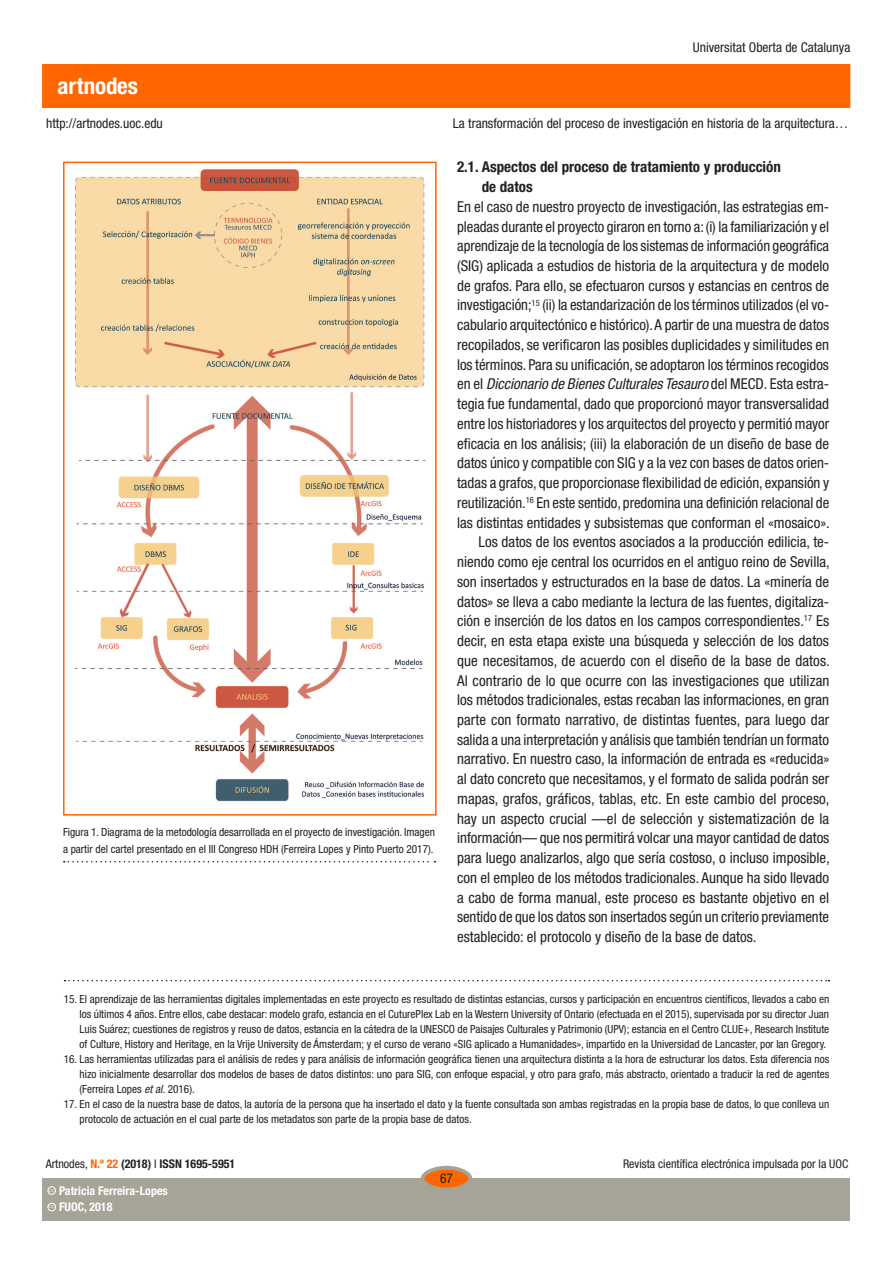
<style>
.page{position:relative;width:893px;height:1263px;background:#fff}
.page>*{position:absolute;margin:0;border:0;box-sizing:border-box;transform-origin:0 0}
.t1{font:700 condensed 22.95px "Helvetica Neue LT Std";color:#fff}
.text_general{font:condensed 15px/19.8px "Helvetica Neue LT Std";color:#231f20;text-align:justify}
.text_general_primerp{font:condensed 15px/19.8px "Helvetica Neue LT Std";color:#231f20;text-align:justify}
.Segon_subtitol{font:700 condensed 15px/19.8px "Helvetica Neue LT Std";color:#231f20}
.t2{font:condensed 13.5px "Helvetica Neue LT Std";color:#231f20}
.t3{font:condensed 12px "Helvetica Neue LT Std";color:#231f20}
.t4{font:700 condensed 12px "Helvetica Neue LT Std";color:#231f20}
.t5{font:700 condensed 12px "Helvetica Neue LT Std";color:#fff}
._04_NOTAS1{font:condensed 11.25px/15px "Helvetica Neue LT Std";color:#231f20;text-align:justify}
._05_NOTASRESTO{font:condensed 11.25px/15px "Helvetica Neue LT Std";color:#231f20;text-align:justify}
.PEUSDEFOTO{font:condensed 11.25px/16.5px "Helvetica Neue LT Std";color:#231f20}
.t6{font:600 3.9px "Adobe Caslon Pro";color:#fff}
.s1{font-style:italic}
.s2{font-weight:400}
.s3{color:#f60}
</style>
<div class="page">
<div style="left:43px;top:65px;width:807px;height:42px;background:#f60"></div>
<div style="left:43px;top:1178px;width:807px;height:42px;background:#a6a397"></div>
<div style="left:422px;top:1168px;width:48px;height:21px;background:#f60;border-radius:50%"></div>
<div style="left:421px;top:1166px;width:51px;height:25px;border:4px solid #a6a397;border-radius:50%"></div>
<div style="left:48px;top:1203px;width:8px;height:8px;border:1px solid #fff;border-radius:50%"></div>
<div style="left:48px;top:1186px;width:8px;height:8px;border:1px solid #fff;border-radius:50%"></div>
<svg style="left:65px;top:980px;width:764px;height:1px"></svg>
<img style="left:75px;top:169px;width:351px;height:633px">
<div style="left:63px;top:162px;width:374px;height:653px;border:2px solid #f60"></div>
<svg style="left:64px;top:861px;width:371px;height:1px"></svg>
<h1 class="t1" style="left:58px;top:72px;width:82px">artnodes</h1>
<p class="t2" style="left:46px;top:115px;width:118px">http://artnodes.uoc.edu</p>
<p class="PEUSDEFOTO" style="left:63px;top:824px;width:374px">Figura 1. Diagrama de la metodología desarrollada en el proyecto de investigación. Imagen a partir del cartel presentado en el III Congreso HDH (Ferreira Lopes y Pinto Puerto 2017).</p>
<p class="t2" style="left:693px;top:40px;width:159px">Universitat Oberta de Catalunya</p>
<p class="t2" style="left:453px;top:115px;width:397px">La transformación del proceso de investigación en historia de la arquitectura…</p>
<p class="Segon_subtitol" style="left:482px;top:157px;width:301px;text-indent:-25px">2.1. Aspectos del proceso de tratamiento y producción de datos</p>
<p class="text_general_primerp" style="left:457px;top:196px;width:374px">En el caso de nuestro proyecto de investigación, las estrategias em&shy;pleadas durante el proyecto giraron en torno a: (i) la familiarización y el aprendizaje de la tecnología de los sistemas de información geográfica (SIG) aplicada a estudios de historia de la arquitectura y de modelo de grafos. Para ello, se efectuaron cursos y estancias en centros de investigación;<sup>15</sup> (ii) la estandarización de los términos utilizados (el vo&shy;cabulario arquitectónico e histórico). A partir de una muestra de datos recopilados, se verificaron las posibles duplicidades y similitudes en los términos. Para su unificación, se adoptaron los términos recogidos en el <span class="s1">Diccionario de Bienes Culturales Tesauro</span> del MECD. Esta estra&shy;tegia fue fundamental, dado que proporcionó mayor transversalidad entre los historiadores y los arquitectos del proyecto y permitió mayor eficacia en los análisis; (iii) la elaboración de un diseño de base de datos único y compatible con SIG y a la vez con bases de datos orien&shy;tadas a grafos, que proporcionase flexibilidad de edición, expansión y reutilización.<sup>16</sup> En este sentido, predomina una definición relacional de las distintas entidades y subsistemas que conforman el «mosaico».</p>
<p class="text_general" style="left:457px;top:532px;width:374px;text-indent:21px">Los datos de los eventos asociados a la producción edilicia, te&shy;niendo como eje central los ocurridos en el antiguo reino de Sevilla, son insertados y estructurados en la base de datos. La «minería de datos» se lleva a cabo mediante la lectura de las fuentes, digitaliza&shy;ción e inserción de los datos en los campos correspondientes.<sup>17</sup> Es decir, en esta etapa existe una búsqueda y selección de los datos que necesitamos, de acuerdo con el diseño de la base de datos.<br>Al contrario de lo que ocurre con las investigaciones que utilizan los métodos tradicionales, estas recaban las informaciones, en gran parte con formato narrativo, de distintas fuentes, para luego dar salida a una interpretación y análisis que también tendrían un formato narrativo. En nuestro caso, la información de entrada es «reducida» al dato concreto que necesitamos, y el formato de salida podrán ser mapas, grafos, gráficos, tablas, etc. En este cambio del proceso, hay un aspecto crucial —el de selección y sistematización de la información— que nos permitirá volcar una mayor cantidad de datos para luego analizarlos, algo que sería costoso, o incluso imposible, con el empleo de los métodos tradicionales. Aunque ha sido llevado a cabo de forma manual, este proceso es bastante objetivo en el sentido de que los datos son insertados según un criterio previamente establecido: el protocolo y diseño de la base de datos.</p>
<p class="_04_NOTAS1" style="left:80px;top:991px;width:751px;text-indent:-16px">15. El aprendizaje de las herramientas digitales implementadas en este proyecto es resultado de distintas estancias, cursos y participación en encuentros científicos, llevados a cabo en los últimos 4 años. Entre ellos, cabe destacar: modelo grafo, estancia en el CuturePlex Lab en la Western University of Ontario (efectuada en el 2015), supervisada por su director Juan Luis Suárez; cuestiones de registros y reuso de datos, estancia en la cátedra de la UNESCO de Paisajes Culturales y Patrimonio (UPV); estancia en el Centro CLUE+, Research Institute of Culture, History and Heritage, en la Vrije University de Ámsterdam; y el curso de verano «SIG aplicado a Humanidades», impartido en la Universidad de Lancaster, por Ian Gregory.</p>
<p class="_05_NOTASRESTO" style="left:80px;top:1051px;width:751px;text-indent:-16px">16. Las herramientas utilizadas para el análisis de redes y para análisis de información geográfica tienen una arquitectura distinta a la hora de estructurar los datos. Esta diferencia nos hizo inicialmente desarrollar dos modelos de bases de datos distintos: uno para SIG, con enfoque espacial, y otro para grafo, más abstracto, orientado a traducir la red de agentes (Ferreira Lopes <span class="s1">et al.</span> 2016).</p>
<p class="_05_NOTASRESTO" style="left:80px;top:1096px;width:751px;text-indent:-16px">17. En el caso de la nuestra base de datos, la autoría de la persona que ha insertado el dato y la fuente consultada son ambas registradas en la propia base de datos, lo que conlleva un protocolo de actuación en el cual parte de los metadatos son parte de la propia base de datos.</p>
<p class="t4" style="left:46px;top:1157px;width:191px"><span class="s2">Artnodes,</span> <span class="s3">N.º 22</span> (2018) <span class="s2">I</span> ISSN 1695-5951</p>
<p class="t6" style="left:49px;top:1205px;width:7px">CC</p>
<p class="t5" style="left:59px;top:1200px;width:55px">FUOC, 2018</p>
<p class="t5" style="left:59px;top:1183px;width:110px">Patricia Ferreira-Lopes</p>
<p class="t6" style="left:49px;top:1188px;width:7px">CC</p>
<p class="t2" style="left:440px;top:1171px;width:14px">67</p>
<p class="t3" style="left:623px;top:1157px;width:227px">Revista científica electrónica impulsada por la UOC</p>
</div>
